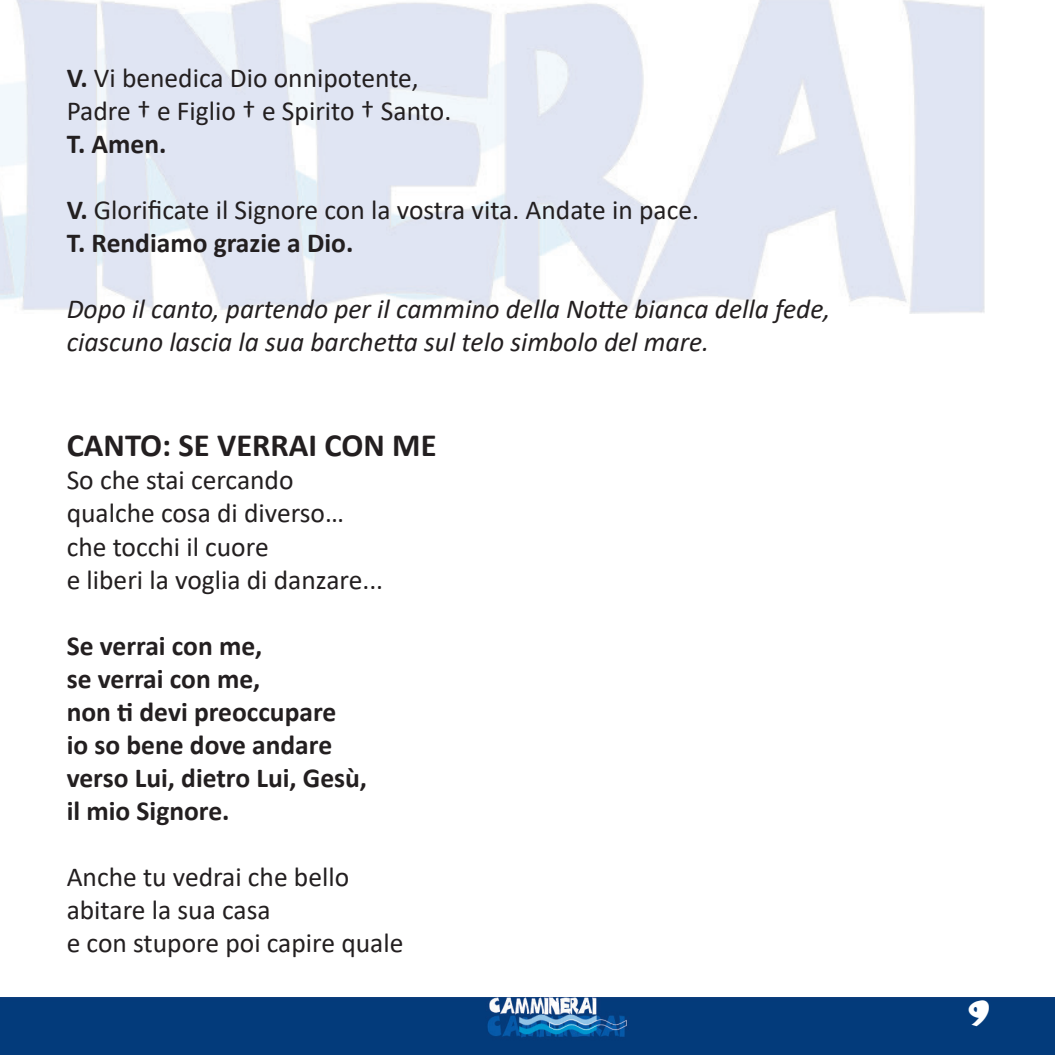
<style>
.page{position:relative;width:1055px;height:1055px;background:#fff}
.page>*{position:absolute;margin:0;border:0;box-sizing:border-box;transform-origin:0 0}
.t1{font:700 32.5px "Calibri";color:#231f20}
.t2{font:30px "Blades";color:#fff}
.t3{font:27.5px/33px "Calibri";color:#231f20}
.t4{font:700 27.5px/33px "Calibri";color:#231f20}
.t5{font:italic 27.5px/33px "Calibri";color:#231f20}
.s1{font-weight:700}
</style>
<div class="page">
<img style="left:0;top:997px;width:1055px;height:58px">
<img style="left:0;top:0;width:984px;height:313px">
<p class="t3" style="left:67px;top:61px;width:386px"><span class="s1">V.</span> Vi benedica Dio onnipotente,<br>Padre † e Figlio † e Spirito † Santo.</p>
<p class="t4" style="left:67px;top:127px;width:101px">T. Amen.</p>
<p class="t3" style="left:67px;top:193px;width:634px"><span class="s1">V.</span> Glorificate il Signore con la vostra vita. Andate in pace.<br><span class="s1">T. Rendiamo grazie a Dio.</span></p>
<p class="t5" style="left:67px;top:291px;width:765px">Dopo il canto, partendo per il cammino della Notte bianca della fede, ciascuno lascia la sua barchetta sul telo simbolo del mare.</p>
<p class="t1" style="left:67px;top:423px;width:371px">CANTO: SE VERRAI CON ME</p>
<p class="t3" style="left:67px;top:463px;width:318px">So che stai cercando qualche cosa di diverso… che tocchi il cuore<br>e liberi la voglia di danzare...</p>
<p class="t4" style="left:67px;top:628px;width:302px">Se verrai con me,<br>se verrai con me,<br>non devi preoccupare<br>io so bene dove andare verso Lui, dietro Lui, Gesù, il mio Signore.</p>
<p class="t3" style="left:67px;top:859px;width:338px">Anche tu vedrai che bello abitare la sua casa<br>e con stupore poi capire quale</p>
<p class="t2" style="left:969px;top:1000px;width:22px">9</p>
</div>
